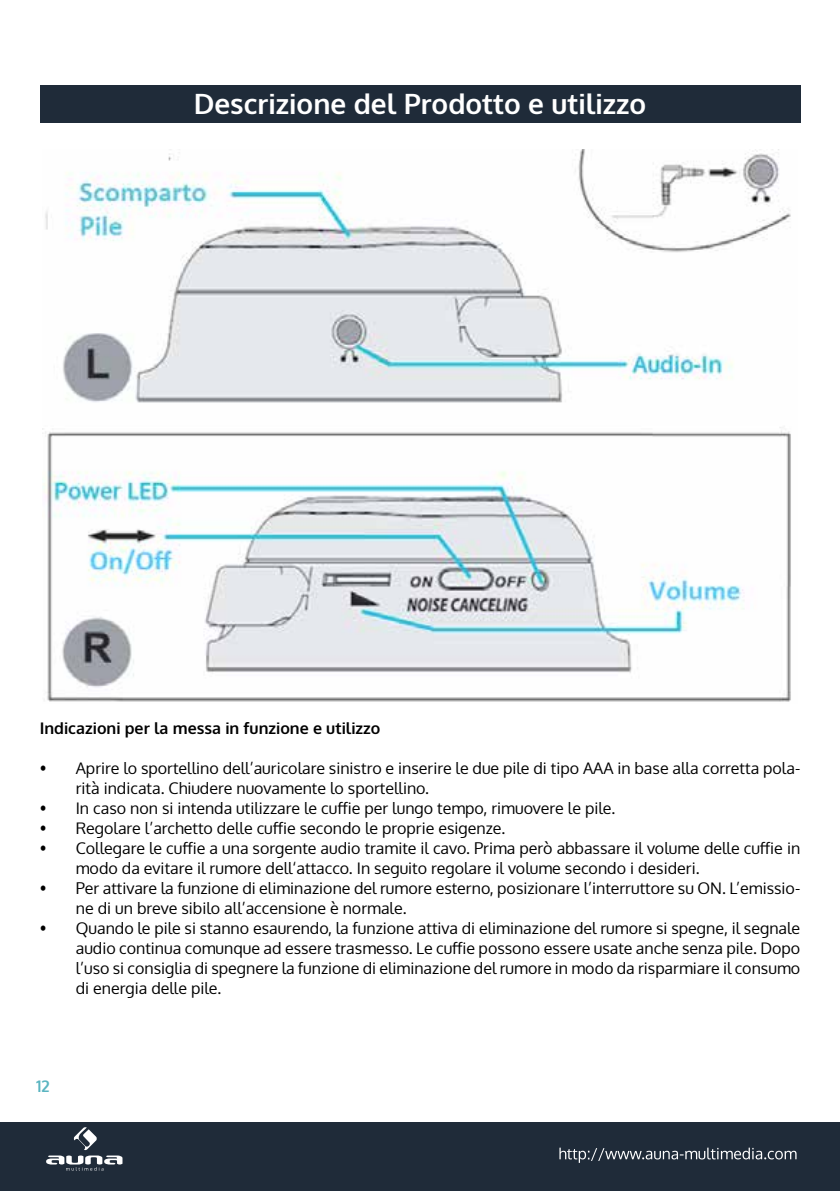
<style>
.page{position:relative;width:840px;height:1191px;background:#fff}
.page>*{position:absolute;margin:0;border:0;box-sizing:border-box;transform-origin:0 0}
.t1{font:700 28px "Oxygen";color:#fff}
.t2{font:16px/20px "Oxygen";color:#000}
.t3{font:700 16px "Oxygen";color:#000}
.t4{font:700 16px "Oxygen";color:#5bb5c1}
</style>
<div class="page">
<div style="left:0;top:1123px;width:839px;height:68px;background:#1f2b39"></div>
<svg style="left:559px;top:1147px;width:237px;height:15px"></svg>
<svg style="left:46px;top:1127px;width:76px;height:43px"></svg>
<div style="left:40px;top:85px;width:759px;height:37px;background:#1f2b39"></div>
<img style="left:42px;top:149px;width:749px;height:553px">
<h1 class="t1" style="left:193px;top:86px;width:454px">Descrizione del Prodotto e utilizzo</h1>
<p class="t3" style="left:40px;top:718px;width:342px">Indicazioni per la messa in funzione e utilizzo</p>
<p class="t2" style="left:76px;top:758px;width:725px;text-indent:-36px">• Aprire lo sportellino dell’auricolare sinistro e inserire le due pile di tipo AAA in base alla corretta pola&shy;rità indicata. Chiudere nuovamente lo sportellino.</p>
<p class="t2" style="left:40px;top:798px;width:577px">• In caso non si intenda utilizzare le cuffie per lungo tempo, rimuovere le pile.</p>
<p class="t2" style="left:40px;top:818px;width:467px">• Regolare l’archetto delle cuffie secondo le proprie esigenze.</p>
<p class="t2" style="left:76px;top:838px;width:725px;text-indent:-36px">• Collegare le cuffie a una sorgente audio tramite il cavo. Prima però abbassare il volume delle cuffie in modo da evitare il rumore dell‘attacco. In seguito regolare il volume secondo i desideri.</p>
<p class="t2" style="left:76px;top:878px;width:725px;text-indent:-36px">• Per attivare la funzione di eliminazione del rumore esterno, posizionare l’interruttore su ON. L’emissio&shy;ne di un breve sibilo all’accensione è normale.</p>
<p class="t2" style="left:76px;top:918px;width:725px;text-align:justify;text-indent:-36px">• Quando le pile si stanno esaurendo, la funzione attiva di eliminazione del rumore si spegne, il segnale audio continua comunque ad essere trasmesso. Le cuffie possono essere usate anche senza pile. Dopo l’uso si consiglia di spegnere la funzione di eliminazione del rumore in modo da risparmiare il consumo di energia delle pile.</p>
<p class="t4" style="left:36px;top:1076px;width:15px">12</p>
</div>
